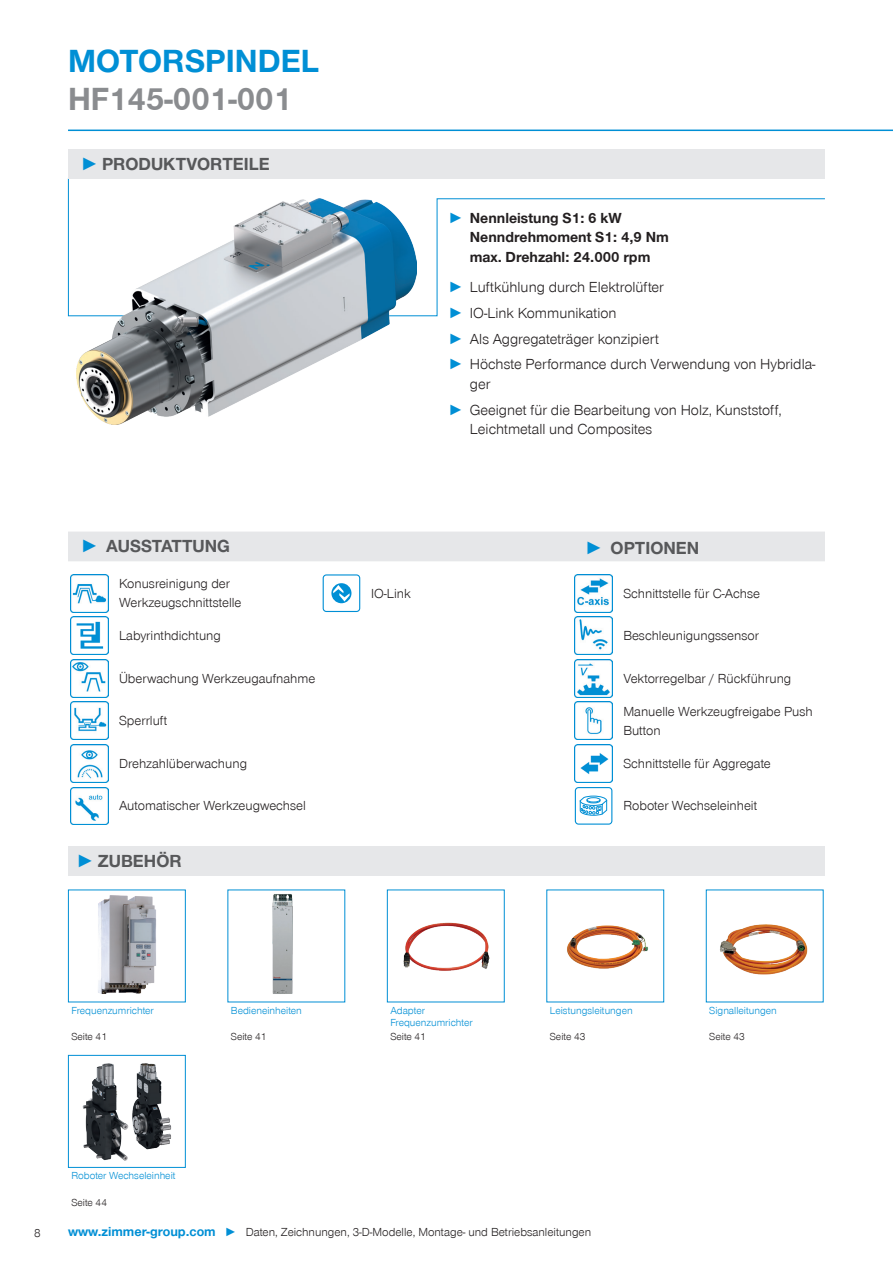
<style>
.page{position:relative;width:893px;height:1263px;background:#fff}
.page>*{position:absolute;margin:0;border:0;box-sizing:border-box;transform-origin:0 0}
.CB_AF_Headline_22_25{font:700 33px/37.5px "Zimmer Group Sans Global";color:#8a8c8f}
.t1{font:700 18px "Zimmer Group Sans Global";color:#57585a}
.t2{font:300 15px/19.5px "Zimmer Group Sans Global";color:#231f20}
.t3{font:700 15px/19.5px "Zimmer Group Sans Global";color:#231f20}
.CB_AF_Tabellentext_Infobox{font:300 13.5px/19.5px "Zimmer Group Sans Global";color:#231f20}
.CB_AF_Seitenzahl_links{font:300 12px "Zimmer Group Sans Global";color:#231f20}
.CB_AF_Text_7{font:300 10.5px/12px "Zimmer Group Sans Global";color:#008fd5}
.CB_AF_Text_7-2{font:300 10.5px "Zimmer Group Sans Global";color:#231f20}
.s1{color:#008fd5}
.s2{font-family:"Zimmer Group Sans";color:#008fd5}
.s3{font-weight:700;color:#008fd5}
.s4{font-weight:700;font-size:13.5px;color:#008fd5}
</style>
<div class="page">
<svg style="left:68px;top:179px;width:757px;height:138px"></svg>
<img style="left:77px;top:199px;width:340px;height:225px">
<hr style="left:68px;top:130px;width:825px;height:1px;background:#008fd5">
<div style="left:68px;top:149px;width:757px;height:30px;background:#e6e7e9"></div>
<div style="left:68px;top:531px;width:757px;height:30px;background:#e6e7e9"></div>
<img style="left:70px;top:574px;width:38px;height:38px">
<svg style="left:323px;top:574px;width:37px;height:38px"></svg>
<img style="left:575px;top:574px;width:37px;height:38px">
<img style="left:70px;top:617px;width:38px;height:37px">
<img style="left:575px;top:617px;width:37px;height:37px">
<img style="left:70px;top:659px;width:38px;height:38px">
<img style="left:575px;top:659px;width:37px;height:38px">
<img style="left:70px;top:702px;width:38px;height:38px">
<img style="left:575px;top:702px;width:37px;height:38px">
<img style="left:70px;top:744px;width:38px;height:38px">
<img style="left:575px;top:744px;width:37px;height:38px">
<img style="left:70px;top:787px;width:38px;height:38px">
<svg style="left:575px;top:787px;width:37px;height:38px"></svg>
<div style="left:68px;top:846px;width:757px;height:30px;background:#e6e7e9"></div>
<svg style="left:68px;top:889px;width:118px;height:114px"></svg>
<svg style="left:227px;top:889px;width:119px;height:114px"></svg>
<svg style="left:387px;top:889px;width:118px;height:114px"></svg>
<svg style="left:546px;top:889px;width:118px;height:114px"></svg>
<svg style="left:705px;top:889px;width:119px;height:114px"></svg>
<svg style="left:68px;top:1054px;width:118px;height:114px"></svg>
<p class="CB_AF_Headline_22_25" style="left:68px;top:42px;width:253px"><span class="s1">MOTORSPINDEL<br></span>HF145-001-001</p>
<p class="t1" style="left:81px;top:153px;width:191px"><span class="s2">►</span> PRODUKTVORTEILE</p>
<p class="t3" style="left:470px;top:208px;width:201px;text-indent:-21px"><span class="s1">►</span> Nennleistung S1: 6 kW<br>Nenndrehmoment S1: 4,9 Nm max. Drehzahl: 24.000 rpm</p>
<p class="t2" style="left:449px;top:277px;width:217px"><span class="s3">►</span> Luftkühlung durch Elektrolüfter</p>
<p class="t2" style="left:449px;top:303px;width:169px"><span class="s3">►</span> IO-Link Kommunikation</p>
<p class="t2" style="left:449px;top:329px;width:212px"><span class="s3">►</span> Als Aggregateträger konzipiert</p>
<p class="t2" style="left:470px;top:354px;width:347px;text-indent:-21px"><span class="s3">►</span> Höchste Performance durch Verwendung von Hybridla&shy;ger</p>
<p class="t2" style="left:470px;top:400px;width:313px;text-indent:-21px"><span class="s3">►</span> Geeignet für die Bearbeitung von Holz, Kunststoff,<br>Leichtmetall und Composites</p>
<p class="t1" style="left:81px;top:536px;width:151px"><span class="s1">►</span> AUSSTATTUNG</p>
<p class="t1" style="left:585px;top:537px;width:116px"><span class="s1">►</span> OPTIONEN</p>
<p class="CB_AF_Tabellentext_Infobox" style="left:119px;top:573px;width:124px">Konusreinigung der<br>Werkzeugschnittstelle</p>
<p class="CB_AF_Tabellentext_Infobox" style="left:371px;top:583px;width:41px">IO-Link</p>
<p class="CB_AF_Tabellentext_Infobox" style="left:623px;top:583px;width:138px">Schnittstelle für C-Achse</p>
<p class="CB_AF_Tabellentext_Infobox" style="left:119px;top:626px;width:103px">Labyrinthdichtung</p>
<p class="CB_AF_Tabellentext_Infobox" style="left:623px;top:626px;width:137px">Beschleunigungssensor</p>
<p class="CB_AF_Tabellentext_Infobox" style="left:119px;top:668px;width:198px">Überwachung Werkzeugaufnahme</p>
<p class="CB_AF_Tabellentext_Infobox" style="left:623px;top:668px;width:169px">Vektorregelbar / Rückführung</p>
<p class="CB_AF_Tabellentext_Infobox" style="left:119px;top:711px;width:50px">Sperrluft</p>
<p class="CB_AF_Tabellentext_Infobox" style="left:623px;top:701px;width:191px">Manuelle Werkzeugfreigabe Push<br>Button</p>
<p class="CB_AF_Tabellentext_Infobox" style="left:119px;top:753px;width:129px">Drehzahlüberwachung</p>
<p class="CB_AF_Tabellentext_Infobox" style="left:623px;top:753px;width:149px">Schnittstelle für Aggregate</p>
<p class="CB_AF_Tabellentext_Infobox" style="left:119px;top:796px;width:188px">Automatischer Werkzeugwechsel</p>
<p class="CB_AF_Tabellentext_Infobox" style="left:623px;top:796px;width:135px">Roboter Wechseleinheit</p>
<p class="t1" style="left:77px;top:850px;width:107px"><span class="s2">►</span> ZUBEHÖR</p>
<p class="CB_AF_Text_7" style="left:71px;top:1004px;width:84px">Frequenzumrichter</p>
<p class="CB_AF_Text_7" style="left:231px;top:1004px;width:72px">Bedieneinheiten</p>
<p class="CB_AF_Text_7" style="left:390px;top:1004px;width:84px">Adapter<br>Frequenzumrichter</p>
<p class="CB_AF_Text_7" style="left:550px;top:1004px;width:84px">Leistungsleitungen</p>
<p class="CB_AF_Text_7" style="left:709px;top:1004px;width:69px">Signalleitungen</p>
<p class="CB_AF_Text_7-2" style="left:71px;top:1030px;width:37px">Seite 41</p>
<p class="CB_AF_Text_7-2" style="left:231px;top:1030px;width:37px">Seite 41</p>
<p class="CB_AF_Text_7-2" style="left:390px;top:1030px;width:37px">Seite 41</p>
<p class="CB_AF_Text_7-2" style="left:550px;top:1030px;width:37px">Seite 43</p>
<p class="CB_AF_Text_7-2" style="left:709px;top:1030px;width:37px">Seite 43</p>
<p class="CB_AF_Seitenzahl_links" style="left:34px;top:1226px;width:8px">8</p>
<p class="CB_AF_Text_7" style="left:71px;top:1169px;width:106px">Roboter Wechseleinheit</p>
<p class="CB_AF_Text_7-2" style="left:71px;top:1196px;width:37px">Seite 44</p>
<p class="CB_AF_Seitenzahl_links" style="left:68px;top:1225px;width:525px"><span class="s4">www.zimmer-group.com</span> <span class="s1">►</span> Daten, Zeichnungen, 3-D-Modelle, Montage- und Betriebsanleitungen</p>
</div>
